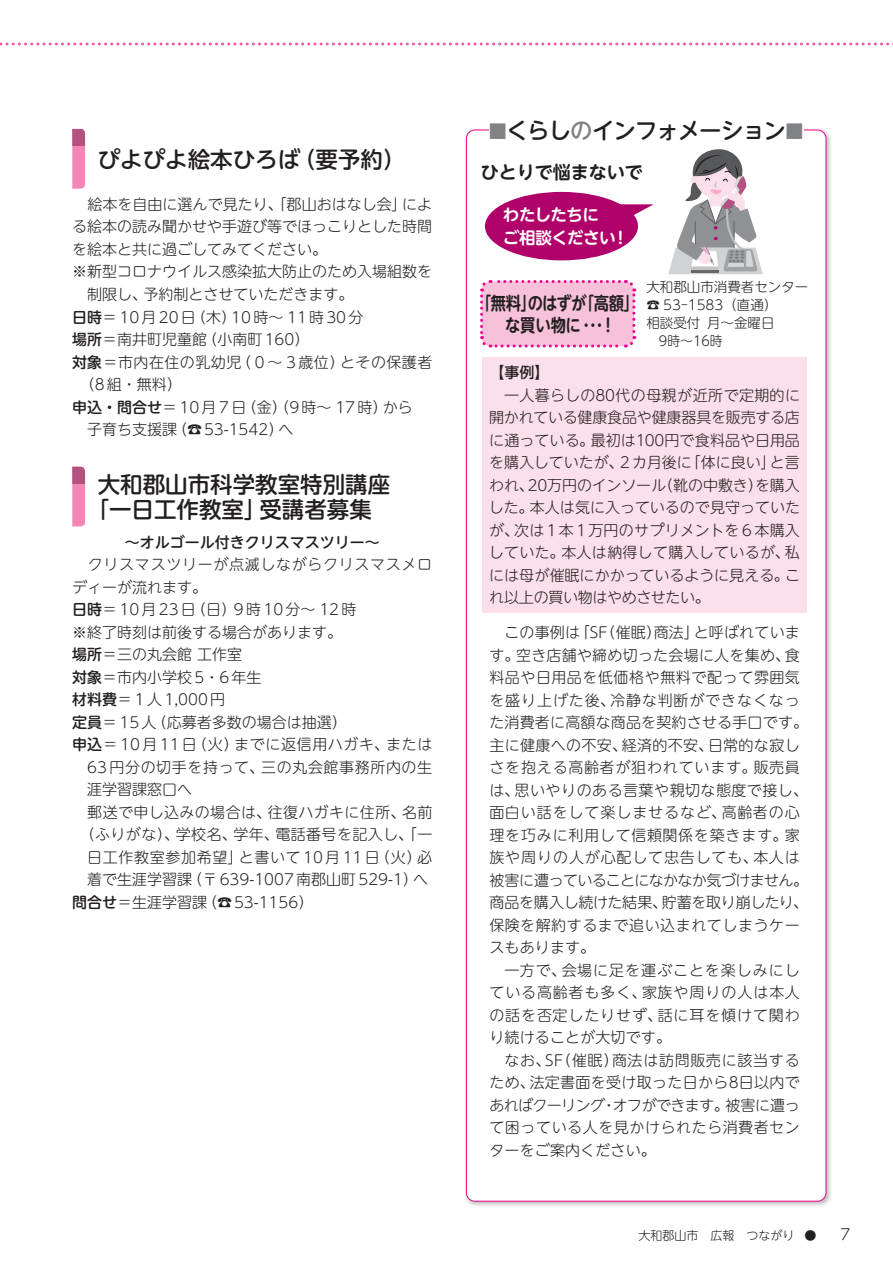
<style>
.page{position:relative;width:893px;height:1263px;background:#fff}
.page>*{position:absolute;margin:0;border:0;box-sizing:border-box;transform-origin:0 0}
.見出し{font:500 22.5px/25.5px "UD Shin M Go Pr 6";color:#231f20}
.見出し-2{font:500 22.5px "UD Shin M Go Pr 6";letter-spacing:-.05em;color:#231f20}
.t1{font:700 18px/22.5px "UD Shin M Go Pr 6 De";color:#231f20;text-align:center;scale:.85 1}
.t2{font:700 18px "UD Shin M Go Pr 6 De";color:#231f20}
.t3{font:700 16.5px "UD Shin M Go Pr 6 De";letter-spacing:-.03em;color:#fff}
.本文{font:300 15px/22.5px "UD Shin M Go Pr 6";letter-spacing:.02em;color:#231f20;text-align:justify}
.本文-2{font:300 15px/22.5px "UD Shin M Go Pr 6";color:#231f20}
.本文-3{font:300 15px "UD Shin M Go Pr 6";letter-spacing:.15em;color:#231f20}
.本文-4{font:300 15px/22.5px "UD Shin M Go Pr 6";letter-spacing:.045em;color:#231f20}
.本文-5{font:500 15px "UD Shin M Go Pr 6";color:#231f20}
.t4{font:300 13.5px "UD Shin M Go Pr 6";color:#231f20}
.t5{font:300 13.5px "UD Shin M Go Pr 6";color:#231f20;scale:.95 1}
.t6{font:300 12px "UD Shin M Go Pr 6";color:#231f20}
.s1{font-weight:500}
.s2{font-size:18px;color:#808285}
.s3{color:#808285}
</style>
<div class="page">
<svg style="left:0;top:43px;width:893px;height:3px"></svg>
<div style="left:464px;top:127px;width:369px;height:1081px;background:#231f20;opacity:.3"></div>
<div style="left:466px;top:130px;width:360px;height:1071px;background:#fff;border-radius:9px"></div>
<div style="left:489px;top:120px;width:314px;height:22px;background:#fff"></div>
<div style="left:485px;top:192px;width:153px;height:68px;background:#b0016a;border-radius:50%"></div>
<svg style="left:620px;top:204px;width:34px;height:12px"></svg>
<svg style="left:668px;top:149px;width:95px;height:125px"></svg>
<svg style="left:480px;top:280px;width:157px;height:68px;background:#f7bcd7"></svg>
<div style="left:482px;top:357px;width:325px;height:256px;background:#fbdfeb"></div>
<svg style="left:72px;top:145px;width:13px;height:44px"></svg>
<div style="left:72px;top:129px;width:13px;height:16px;background:#b35281"></div>
<svg style="left:72px;top:483px;width:13px;height:43px"></svg>
<div style="left:72px;top:467px;width:13px;height:16px;background:#b35281"></div>
<p class="見出し" style="left:98px;top:145px;width:309px">ぴよぴよ絵本ひろば（要予約）</p>
<p class="本文" style="left:72px;top:192px;width:361px">　絵本を自由に選んで見たり、「郡山おはなし会」による絵本の読み聞かせや手遊び等でほっこりとした時間を絵本と共に過ごしてみてください。</p>
<p class="本文-2" style="left:87px;top:260px;width:346px;text-indent:-15px">※新型コロナウイルス感染拡大防止のため入場組数を制限し、予約制とさせていただきます。</p>
<p class="本文-3" style="left:72px;top:305px;width:293px"><span class="s1">日時</span>＝10月20日（木）10時～ 11時30分</p>
<p class="本文-2" style="left:72px;top:327px;width:239px"><span class="s1">場所</span>＝南井町児童館（小南町160）</p>
<p class="本文" style="left:80px;top:350px;width:354px;text-indent:-8px"><span class="s1">対象</span>＝市内在住の乳幼児（０～ 3歳位）とその保護者（8組・無料）</p>
<p class="本文-2" style="left:87px;top:395px;width:327px;text-indent:-15px"><span class="s1">申込・問合せ</span>＝10月７日（金）（9時～ 17時）から子育ち支援課（☎53-1542）へ</p>
<p class="見出し" style="left:87px;top:470px;width:305px;text-indent:11px">大和郡山市科学教室特別講座「一日工作教室」受講者募集</p>
<p class="本文-5" style="left:125px;top:529px;width:256px">～オルゴール付きクリスマスツリー～</p>
<p class="本文-4" style="left:72px;top:552px;width:361px">　クリスマスツリーが点滅しながらクリスマスメロディーが流れます。</p>
<p class="本文-3" style="left:72px;top:597px;width:286px"><span class="s1">日時</span>＝10月23日（日）９時10分～ 12時</p>
<p class="本文-2" style="left:72px;top:620px;width:272px">※終了時刻は前後する場合があります。</p>
<p class="本文-2" style="left:72px;top:642px;width:171px"><span class="s1">場所</span>＝三の丸会館 工作室</p>
<p class="本文-2" style="left:72px;top:665px;width:191px"><span class="s1">対象</span>＝市内小学校5・6年生</p>
<p class="本文" style="left:72px;top:687px;width:154px"><span class="s1">材料費</span>＝１人1,000円</p>
<p class="本文-2" style="left:72px;top:710px;width:276px"><span class="s1">定員</span>＝15人（応募者多数の場合は抽選）</p>
<p class="本文" style="left:87px;top:732px;width:347px;text-indent:-15px"><span class="s1">申込</span>＝10月11日（火）までに返信用ハガキ、または63円分の切手を持って、三の丸会館事務所内の生涯学習課窓口へ</p>
<p class="本文" style="left:80px;top:800px;width:354px;text-align:center">郵送で申し込みの場合は、往復ハガキに住所、名前（ふりがな）、学校名、学年、電話番号を記入し、「一日工作教室参加希望」と書いて10月11日（火）必着で生涯学習課（〒639-1007南郡山町529-1）へ</p>
<p class="本文-2" style="left:72px;top:890px;width:243px"><span class="s1">問合せ</span>＝生涯学習課（☎53-1156）</p>
<p class="見出し-2" style="left:489px;top:112px;width:316px"><span class="s2">■</span>くらし<span class="s3">の</span>インフォメーション<span class="s2">■</span></p>
<p class="t2" style="left:481px;top:157px;width:163px">ひとりで悩まないで</p>
<p class="t3" style="left:503px;top:201px;width:97px">わたしたちに</p>
<p class="t3" style="left:503px;top:223px;width:122px">ご相談ください!</p>
<p class="t4" style="left:646px;top:276px;width:164px">大和郡山市消費者センター</p>
<p class="t4" style="left:646px;top:294px;width:133px">☎ 53-1583（直通）</p>
<p class="t4" style="left:646px;top:312px;width:130px">相談受付 月〜金曜日</p>
<p class="t5" style="left:659px;top:330px;width:69px">9時〜16時</p>
<p class="t1" style="left:476px;top:290px;width:194px">「無料」のはずが「高額」な買い物に･･･！</p>
<p class="本文-5" style="left:489px;top:360px;width:61px">【事例】</p>
<p class="本文" style="left:489px;top:383px;width:313px;text-indent:15px">一人暮らしの80代の母親が近所で定期的に開かれている健康食品や健康器具を販売する店に通っている。最初は100円で食料品や日用品を購入していたが、２カ月後に「体に良い」と言われ、20万円のインソール（靴の中敷き）を購入した。本人は気に入っているので見守っていたが、次は１本１万円のサプリメントを６本購入していた。本人は納得して購入しているが、私には母が催眠にかかっているように見える。これ以上の買い物はやめさせたい。</p>
<p class="本文" style="left:489px;top:621px;width:320px;text-align:left;text-indent:15px">この事例は「SF（催眠）商法」と呼ばれています。空き店舗や締め切った会場に人を集め、食料品や日用品を低価格や無料で配って雰囲気を盛り上げた後、冷静な判断ができなくなった消費者に高額な商品を契約させる手口です。主に健康への不安、経済的不安、日常的な寂しさを抱える高齢者が狙われています。販売員は、思いやりのある言葉や親切な態度で接し、面白い話をして楽しませるなど、高齢者の心理を巧みに利用して信頼関係を築きます。家族や周りの人が心配して忠告しても、本人は被害に遭っていることになかなか気づけません。商品を購入し続けた結果、貯蓄を取り崩したり、保険を解約するまで追い込まれてしまうケースもあります。</p>
<p class="本文" style="left:489px;top:958px;width:312px;text-indent:15px">一方で、会場に足を運ぶことを楽しみにしている高齢者も多く、家族や周りの人は本人の話を否定したりせず、話に耳を傾けて関わり続けることが大切です。</p>
<p class="本文" style="left:489px;top:1048px;width:312px;text-indent:15px">なお、SF（催眠）商法は訪問販売に該当するため、法定書面を受け取った日から8日以内であればクーリング・オフができます。被害に遭って困っている人を見かけられたら消費者センターをご案内ください。</p>
<p class="t6" style="left:638px;top:1226px;width:179px">大和郡山市 広報 つながり ●</p>
<p class="本文" style="left:840px;top:1222px;width:11px">7</p>
</div>
